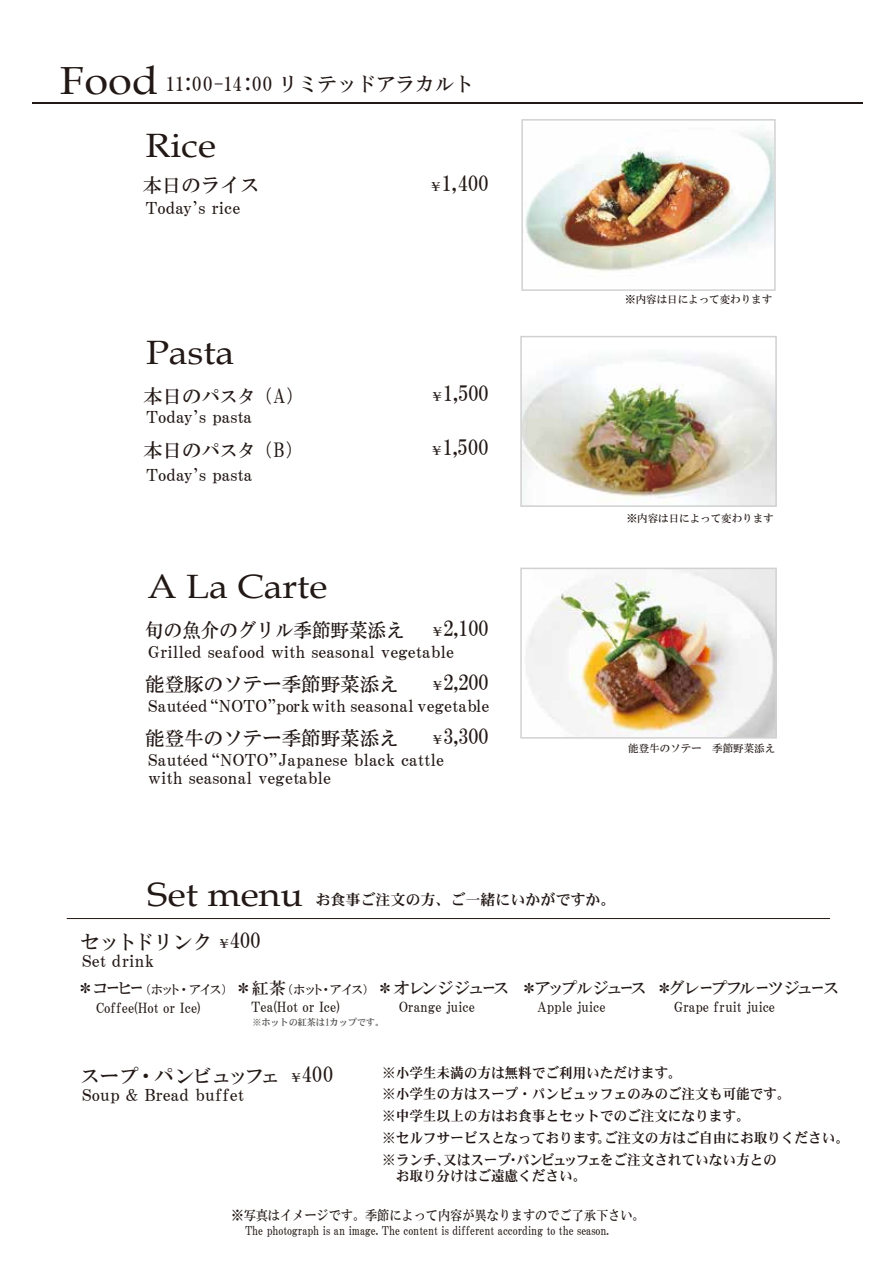
<style>
.page{position:relative;width:893px;height:1263px;background:#fff}
.page>*{position:absolute;margin:0;border:0;box-sizing:border-box;transform-origin:0 0}
.t1{font:39.15px "Book Antiqua";color:#221815;scale:1.11 1}
.t2{font:33.75px "Book Antiqua";color:#221815;scale:1.11 1}
.t3{font:21px "HGS Mincho B";color:#221815}
.t4{font:19.5px "HGS Mincho B";color:#221815}
.t5{font:19.5px "HGS Mincho B";letter-spacing:-.06em;color:#221815}
.t6{font:19.5px "HGS Mincho B";color:#221815;scale:.95 1}
.t7{font:16.65px "HGP Mincho B";color:#221815}
.t8{font:16.2px/18px "HGS Mincho B";color:#221815;scale:1.11 1}
.t9{font:15px "DFHS Mincho W7 WIN RKSJ H";color:#221815}
.t10{font:14.25px/21.9px "DFHS Mincho W7 WIN RKSJ H";color:#211613;scale:.95 1}
.t11{font:13.8px "HGS Mincho B";color:#221815}
.t12{font:13.5px "HGS Mincho B";color:#221815;scale:.9 1}
.t13{font:12px "HGS Mincho B";color:#221815;scale:.9 1}
.t14{font:10.5px "HGS Mincho B";color:#221815}
.t15{font:9.3px "DFHS Mincho W7 WIN RKSJ H";color:#575554}
.s1{font-size:12px}
.s2{font-size:18px}
.s3{font-size:21px}
.s4{font-size:12.45px}
</style>
<div class="page">
<hr style="left:32px;top:103px;width:831px;height:1px;background:#221815">
<img style="left:523px;top:353px;width:251px;height:151px">
<img style="left:526px;top:571px;width:248px;height:165px">
<div style="left:520px;top:568px;width:257px;height:171px;border:2px solid #d1d1d2"></div>
<div style="left:520px;top:336px;width:257px;height:171px;border:2px solid #d1d1d2"></div>
<div style="left:521px;top:119px;width:255px;height:172px;border:1px solid #d1d1d2"></div>
<img style="left:525px;top:132px;width:249px;height:140px">
<hr style="left:67px;top:918px;width:763px;height:1px;background:#221815">
<h1 class="t1" style="left:60px;top:54px;width:90px">Food</h1>
<p class="t4" style="left:166px;top:74px;width:309px">11：00-14：00 リミテッドアラカルト</p>
<h2 class="t2" style="left:145px;top:122px;width:65px">Rice</h2>
<p class="t4" style="left:142px;top:176px;width:118px">本日のライス</p>
<p class="t3" style="left:430px;top:173px;width:60px"><span class="s1">￥</span>1,400</p>
<p class="t8" style="left:145px;top:199px;width:87px">Today’s rice</p>
<h2 class="t2" style="left:146px;top:329px;width:81px">Pasta</h2>
<p class="t4" style="left:143px;top:386px;width:162px">本日の<span class="s2">パスタ</span>（A）</p>
<p class="t4" style="left:143px;top:440px;width:161px">本日の<span class="s2">パスタ</span>（B）</p>
<p class="t8" style="left:146px;top:408px;width:97px">Today’s pasta</p>
<p class="t8" style="left:146px;top:466px;width:97px">Today’s pasta</p>
<h2 class="t2" style="left:148px;top:563px;width:164px">A La Carte</h2>
<p class="t3" style="left:431px;top:383px;width:59px"><span class="s1">￥</span>1,500</p>
<p class="t3" style="left:431px;top:437px;width:59px"><span class="s1">￥</span>1,500</p>
<p class="t3" style="left:432px;top:618px;width:58px"><span class="s1">￥</span>2,100</p>
<p class="t3" style="left:432px;top:672px;width:58px"><span class="s1">￥</span>2,200</p>
<p class="t3" style="left:432px;top:726px;width:58px"><span class="s1">￥</span>3,300</p>
<p class="t6" style="left:145px;top:620px;width:275px">旬の魚介のグリル季節野菜添え</p>
<p class="t4" style="left:145px;top:674px;width:255px">能登豚のソテー季節野菜添え</p>
<p class="t4" style="left:145px;top:728px;width:255px">能登牛のソテー季節野菜添え</p>
<p class="t8" style="left:148px;top:643px;width:277px">Grilled seafood with seasonal vegetable</p>
<p class="t8" style="left:148px;top:697px;width:309px">Sauteed“NOTO”porkwith seasonal vegetable</p>
<p class="t8" style="left:148px;top:751px;width:268px">Sauteed“NOTO”Japanese black cattle with seasonal vegetable</p>
<p class="t14" style="left:625px;top:294px;width:148px">※内容は日によって変わります</p>
<p class="t14" style="left:627px;top:513px;width:148px">※内容は日によって変わります</p>
<p class="t14" style="left:628px;top:743px;width:148px">能登牛のソテー　季節野菜添え</p>
<h2 class="t2" style="left:148px;top:871px;width:142px">Set menu</h2>
<p class="t4" style="left:80px;top:932px;width:182px">セットドリンク<span class="s1">￥</span><span class="s3">400</span></p>
<p class="t8" style="left:82px;top:952px;width:66px">Set drink</p>
<p class="t9" style="left:315px;top:892px;width:301px">お食事ご注文の方、ご一緒にいかがですか。</p>
<p class="t7" style="left:77px;top:979px;width:762px">＊コーヒー<span class="s4">（ホット・アイス）</span> ＊紅茶<span class="s4">（ホット・アイス）</span> ＊オレンジジュース ＊アップルジュース ＊グレープフルーツジュース</p>
<p class="t11" style="left:96px;top:1001px;width:106px">Coffee(Hot or Ice)</p>
<p class="t11" style="left:251px;top:1000px;width:90px">Tea(Hot or Ice)</p>
<p class="t11" style="left:399px;top:1000px;width:78px">Orange juice</p>
<p class="t11" style="left:537px;top:1000px;width:70px">Apple juice</p>
<p class="t11" style="left:674px;top:1000px;width:103px">Grape fruit juice</p>
<p class="t15" style="left:252px;top:1017px;width:133px">※ホットの紅茶は1カップです。</p>
<p class="t10" style="left:382px;top:1061px;width:493px">※小学生未満の方は無料でご利用いただけます。<br>※小学生の方はスープ・パンビュッフェのみのご注文も可能です。<br>※中学生以上の方はお食事とセットでのご注文になります。<br>※セルフサービスとなっております。ご注文の方はご自由にお取りください。※ランチ、又はスープ・パンビュッフェをご注文されていない方との</p>
<p class="t10" style="left:382px;top:1164px;width:216px">　お取り分けはご遠慮ください。</p>
<p class="t5" style="left:80px;top:1066px;width:255px">スープ・パンビュッフェ <span class="s1">￥</span><span class="s3">400</span></p>
<p class="t8" style="left:82px;top:1086px;width:147px">Soup &amp; Bread buffet</p>
<p class="t12" style="left:231px;top:1208px;width:461px">※写真はイメージです。季節によって内容が異なりますのでご了承下さい。</p>
<p class="t13" style="left:245px;top:1225px;width:406px">The photograph is an image. The content is different according to the season.</p>
</div>
